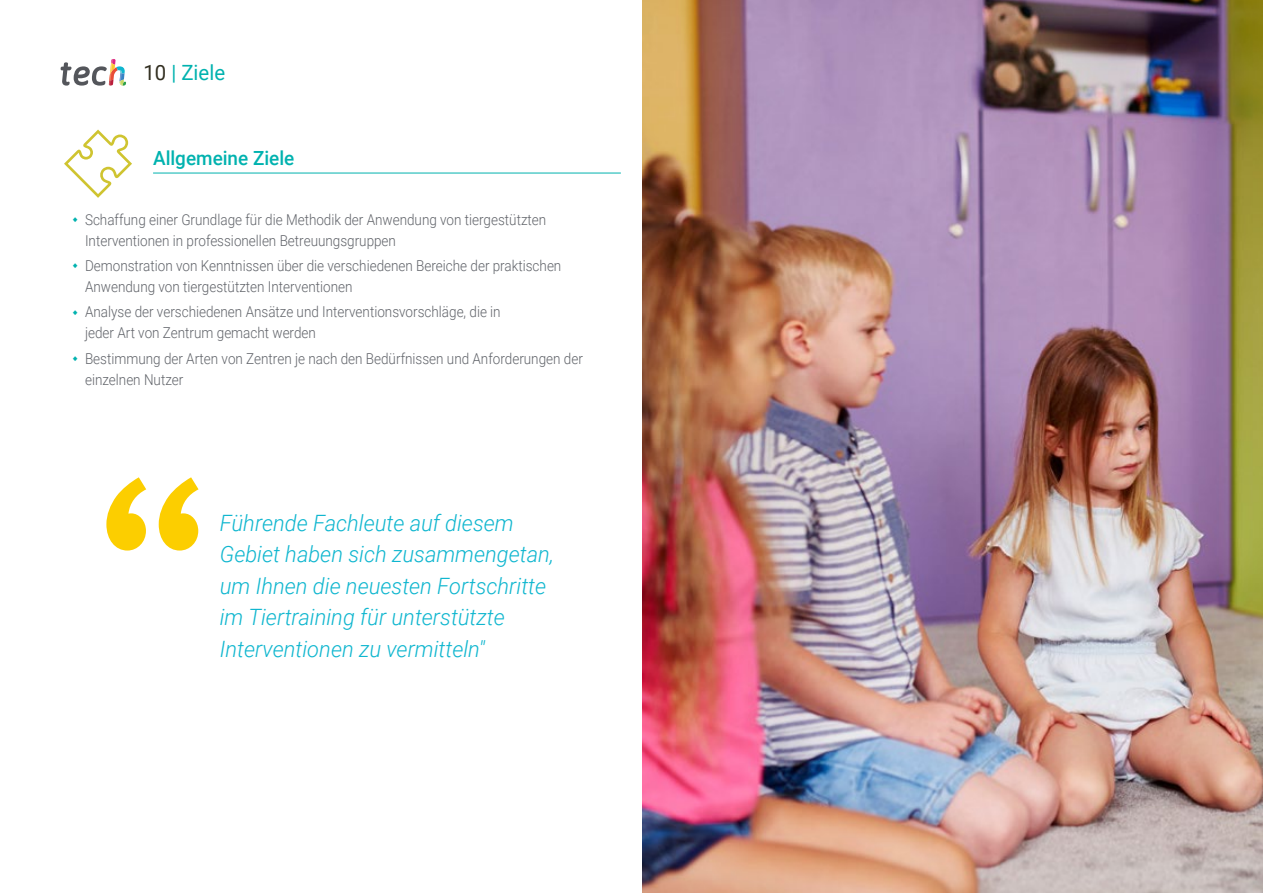
<style>
.page{position:relative;width:1263px;height:893px;background:#fff}
.page>*{position:absolute;margin:0;border:0;box-sizing:border-box;transform-origin:0 0}
.t1{font:italic 300 22.5px/31.5px "Roboto";color:#0fb6cf}
.t2{font:21px "Roboto";color:#00b2af}
.t3{font:500 19.5px "Roboto";color:#00b2af}
.t4{font:300 15px/21px "Roboto";color:#61646a;scale:.9 1}
.s1{color:#312e20}
</style>
<div class="page">
<hr style="left:153px;top:173px;width:468px;height:1px;background:#00b2af">
<svg style="left:64px;top:130px;width:68px;height:68px"></svg>
<img style="left:642px;top:0;width:621px;height:893px">
<svg style="left:106px;top:477px;width:93px;height:74px"></svg>
<svg style="left:61px;top:59px;width:65px;height:27px"></svg>
<h2 class="t2" style="left:144px;top:57px;width:83px"><span class="s1">10</span> | Ziele</h2>
<h3 class="t3" style="left:153px;top:144px;width:143px">Allgemeine Ziele</h3>
<p class="t4" style="left:85px;top:208px;width:514px">Schaffung einer Grundlage für die Methodik der Anwendung von tiergestützten<br>Interventionen in professionellen Betreuungsgruppen</p>
<p class="t4" style="left:85px;top:255px;width:531px">Demonstration von Kenntnissen über die verschiedenen Bereiche der praktischen<br>Anwendung von tiergestützten Interventionen</p>
<p class="t4" style="left:85px;top:301px;width:463px">Analyse der verschiedenen Ansätze und Interventionsvorschläge, die in jeder Art von Zentrum gemacht werden</p>
<p class="t4" style="left:85px;top:347px;width:555px">Bestimmung der Arten von Zentren je nach den Bedürfnissen und Anforderungen der einzelnen Nutzer</p>
<h1 class="t1" style="left:220px;top:506px;width:336px">Führende Fachleute auf diesem Gebiet haben sich zusammengetan, um Ihnen die neuesten Fortschritte im Tiertraining für unterstützte Interventionen zu vermitteln"</h1>
</div>
